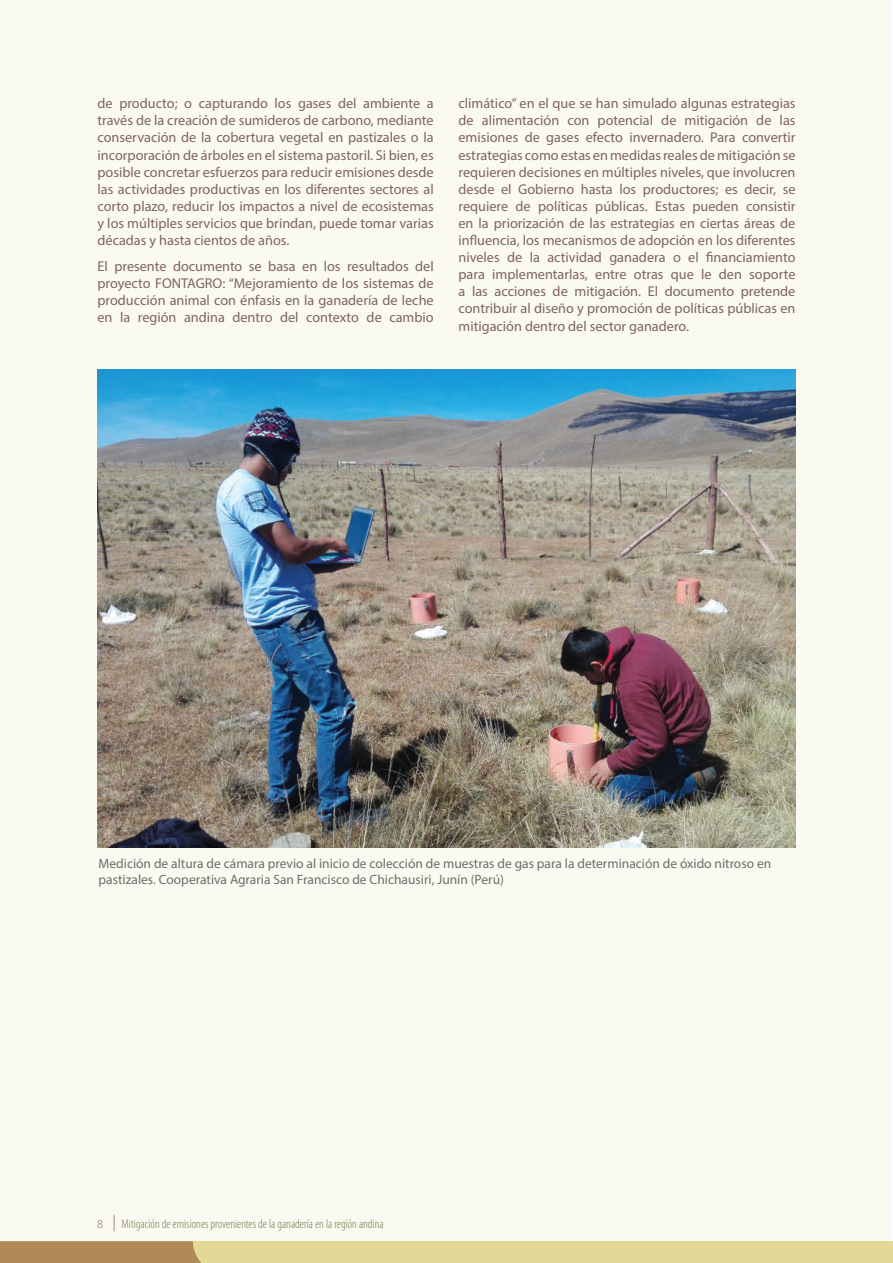
<style>
.page{position:relative;width:893px;height:1263px;background:#fff}
.page>*{position:absolute;margin:0;border:0;box-sizing:border-box;transform-origin:0 0}
.t1{font:14.25px/17.1px "Myriad Pro";color:#7f6363;text-align:justify}
.t2{font:13.5px/16.2px "Myriad Pro";color:#6c6d70}
.t3{font:300 condensed 12.75px "Myriad Pro";color:#757e59}
.t4{font:300 12px "Myriad Pro";color:#7d6d66}
</style>
<div class="page">
<div style="left:0;top:0;width:892px;height:1253px;background:#fbfaf0"></div>
<img style="left:98px;top:369px;width:697px;height:478px">
<div style="left:0;top:1241px;width:893px;height:22px;background:#e4d897"></div>
<svg style="left:0;top:1241px;width:201px;height:22px;background:#b18b5b"></svg>
<p class="t1" style="left:98px;top:95px;width:338px">de producto; o capturando los gases del ambiente a través de la creación de sumideros de carbono, mediante conservación de la cobertura vegetal en pastizales o la incorporación de árboles en el sistema pastoril. Si bien, es posible concretar esfuerzos para reducir emisiones desde las actividades productivas en los diferentes sectores al corto plazo, reducir los impactos a nivel de ecosistemas y los múltiples servicios que brindan, puede tomar varias décadas y hasta cientos de años.</p>
<p class="t1" style="left:98px;top:258px;width:338px">El presente documento se basa en los resultados del proyecto FONTAGRO: “Mejoramiento de los sistemas de producción animal con énfasis en la ganadería de leche en la región andina dentro del contexto de cambio</p>
<p class="t1" style="left:458px;top:95px;width:338px">climático” en el que se han simulado algunas estrategias de alimentación con potencial de mitigación de las emisiones de gases efecto invernadero. Para convertir estrategias como estas en medidas reales de mitigación se requieren decisiones en múltiples niveles, que involucren desde el Gobierno hasta los productores; es decir, se requiere de políticas públicas. Estas pueden consistir en la priorización de las estrategias en ciertas áreas de influencia, los mecanismos de adopción en los diferentes niveles de la actividad ganadera o el financiamiento para implementarlas, entre otras que le den soporte a las acciones de mitigación. El documento pretende contribuir al diseño y promoción de políticas públicas en mitigación dentro del sector ganadero.</p>
<p class="t2" style="left:99px;top:855px;width:674px">Medición de altura de cámara previo al inicio de colección de muestras de gas para la determinación de óxido nitroso en pastizales. Cooperativa Agraria San Francisco de Chichausiri, Junín (Perú)</p>
<p class="t4" style="left:97px;top:1217px;width:7px">8</p>
<p class="t3" style="left:122px;top:1216px;width:264px">Mitigación de emisiones provenientes de la ganadería en la región andina</p>
</div>
